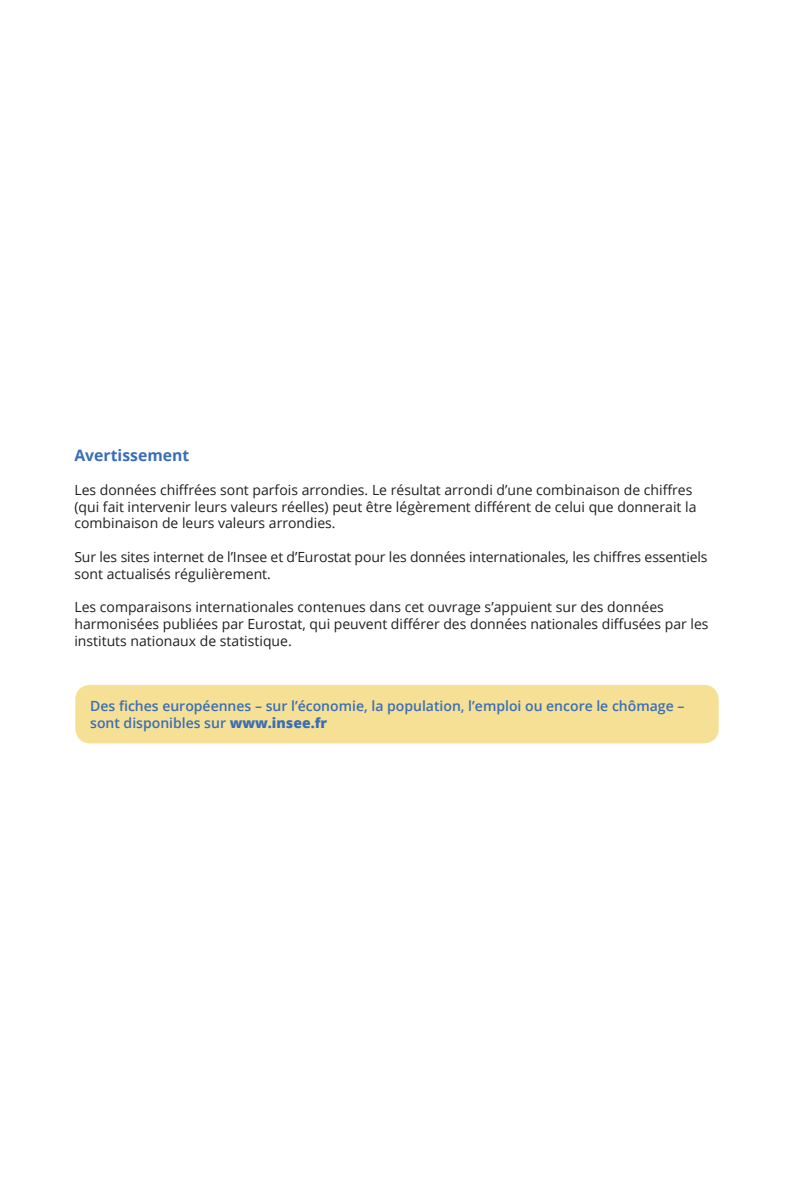
<style>
.page{position:relative;width:794px;height:1191px;background:#fff}
.page>*{position:absolute;margin:0;border:0;box-sizing:border-box;transform-origin:0 0}
.t1{font:700 15.75px "Open Sans";color:#396eb7}
.t2{font:14px/16.8px "Open Sans";color:#231f20}
.t3{font:600 14px/16.8px "Open Sans";color:#396eb7}
.s1{font-weight:800}
</style>
<div class="page">
<div style="left:75px;top:685px;width:643px;height:58px;background:#f5e095;border-radius:15px"></div>
<p class="t1" style="left:74px;top:444px;width:116px">Avertissement</p>
<p class="t2" style="left:74px;top:481px;width:623px">Les données chiffrées sont parfois arrondies. Le résultat arrondi d’une combinaison de chiffres (qui fait intervenir leurs valeurs réelles) peut être légèrement différent de celui que donnerait la combinaison de leurs valeurs arrondies.</p>
<p class="t2" style="left:74px;top:548px;width:634px">Sur les sites internet de l’Insee et d’Eurostat pour les données internationales, les chiffres essentiels sont actualisés régulièrement.</p>
<p class="t2" style="left:74px;top:598px;width:635px">Les comparaisons internationales contenues dans cet ouvrage s’appuient sur des données harmonisées publiées par Eurostat, qui peuvent différer des données nationales diffusées par les instituts nationaux de statistique.</p>
<p class="t3" style="left:90px;top:697px;width:596px">Des fiches européennes – sur l’économie, la population, l’emploi ou encore le chômage – sont disponibles sur <span class="s1">www.insee.fr</span></p>
</div>
